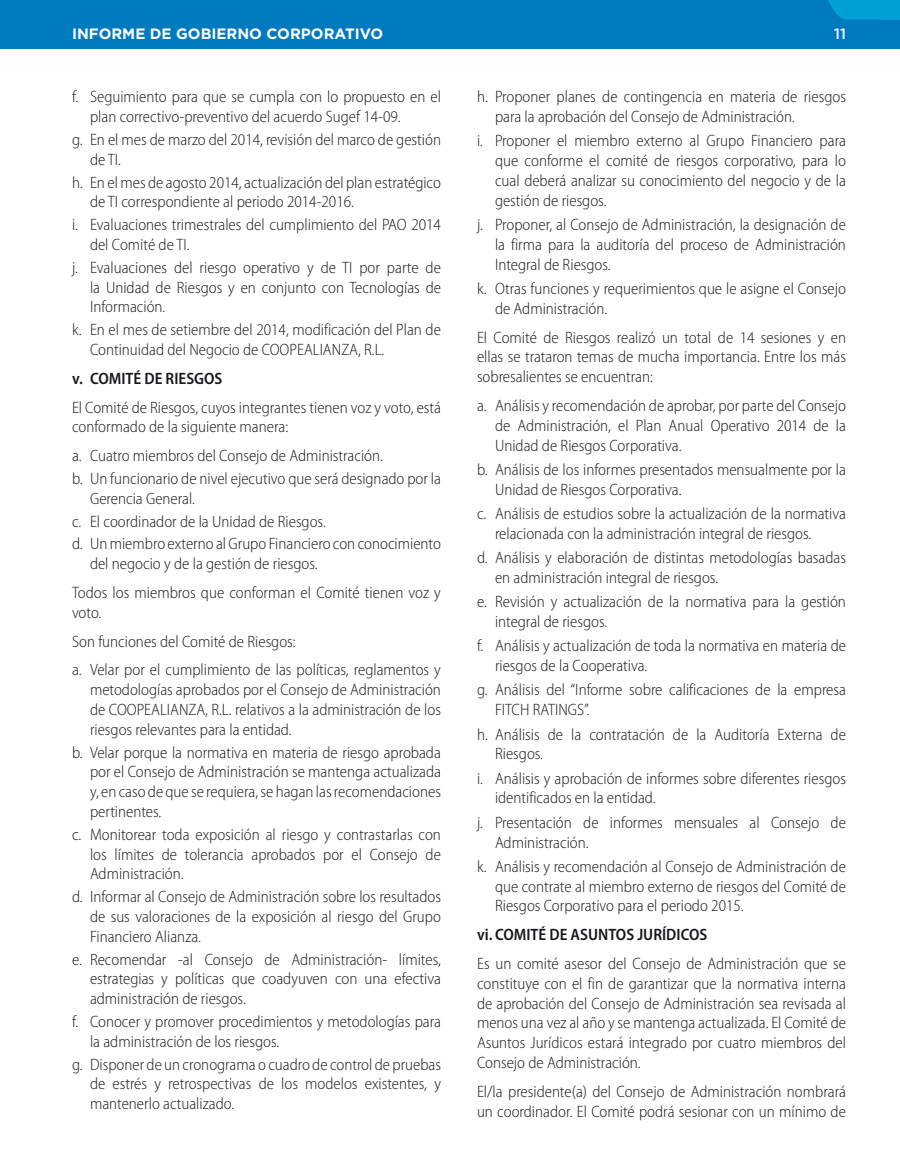
<style>
.page{position:relative;width:900px;height:1170px;background:#fff}
.page>*{position:absolute;margin:0;border:0;box-sizing:border-box;transform-origin:0 0}
.Viñeta{font:300 semi-condensed 16.5px/19.8px "Myriad Pro";color:#1a171c}
.Subtitulo_2{font:600 semi-condensed 16.5px "Myriad Pro";color:#1a171c}
.Viñeta-2{font:600 semi-condensed 16.5px "Myriad Pro";color:#1a171c}
.t1{font:700 15px "Gotham";color:#fff}
.t2{font:500 15px "Gotham";color:#fff}
</style>
<div class="page">
<div style="left:0;top:0;width:900px;height:48px;background:#007abf"></div>
<svg style="left:828px;top:0;width:72px;height:20px"></svg>
<p class="t1" style="left:72px;top:24px;width:313px">INFORME DE GOBIERNO CORPORATIVO</p>
<p class="t2" style="left:834px;top:24px;width:13px">11</p>
<p class="Viñeta" style="left:90px;top:87px;width:353px;text-indent:-18px">f. Seguimiento para que se cumpla con lo propuesto en el plan correctivo-preventivo del acuerdo Sugef 14-09.</p>
<p class="Viñeta" style="left:90px;top:129px;width:353px;text-indent:-18px">g. En el mes de marzo del 2014, revisión del marco de gestión de TI.</p>
<p class="Viñeta" style="left:90px;top:172px;width:353px;text-indent:-18px">h. En el mes de agosto 2014, actualización del plan estratégico de TI correspondiente al periodo 2014-2016.</p>
<p class="Viñeta" style="left:90px;top:215px;width:353px;text-indent:-18px">i. Evaluaciones trimestrales del cumplimiento del PAO 2014 del Comité de TI.</p>
<p class="Viñeta" style="left:90px;top:257px;width:353px;text-align:justify;text-indent:-18px">j. Evaluaciones del riesgo operativo y de TI por parte de la Unidad de Riesgos y en conjunto con Tecnologías de Información.</p>
<p class="Viñeta" style="left:90px;top:320px;width:352px;text-indent:-18px">k. En el mes de setiembre del 2014, modificación del Plan de<br>Continuidad del Negocio de COOPEALIANZA, R.L.</p>
<p class="Viñeta-2" style="left:72px;top:368px;width:152px">v. COMITÉ DE RIESGOS</p>
<p class="Viñeta" style="left:72px;top:397px;width:371px">El Comité de Riesgos, cuyos integrantes tienen voz y voto, está conformado de la siguiente manera:</p>
<p class="Viñeta" style="left:72px;top:446px;width:313px">a. Cuatro miembros del Consejo de Administración.</p>
<p class="Viñeta" style="left:90px;top:468px;width:353px;text-indent:-18px">b. Un funcionario de nivel ejecutivo que será designado por la<br>Gerencia General.</p>
<p class="Viñeta" style="left:72px;top:511px;width:255px">c. El coordinador de la Unidad de Riesgos.</p>
<p class="Viñeta" style="left:90px;top:534px;width:353px;text-indent:-18px">d. Un miembro externo al Grupo Financiero con conocimiento del negocio y de la gestión de riesgos.</p>
<p class="Viñeta" style="left:72px;top:582px;width:370px">Todos los miembros que conforman el Comité tienen voz y voto.</p>
<p class="Viñeta" style="left:72px;top:631px;width:225px">Son funciones del Comité de Riesgos:</p>
<p class="Viñeta" style="left:90px;top:660px;width:353px;text-align:justify;text-indent:-18px">a. Velar por el cumplimiento de las políticas, reglamentos y metodologías aprobados por el Consejo de Administración de COOPEALIANZA, R.L. relativos a la administración de los riesgos relevantes para la entidad.</p>
<p class="Viñeta" style="left:90px;top:742px;width:353px;text-align:justify;text-indent:-18px">b. Velar porque la normativa en materia de riesgo aprobada por el Consejo de Administración se mantenga actualizada y, en caso de que se requiera, se hagan las recomendaciones pertinentes.</p>
<p class="Viñeta" style="left:90px;top:824px;width:353px;text-align:justify;text-indent:-18px">c. Monitorear toda exposición al riesgo y contrastarlas con los límites de tolerancia aprobados por el Consejo de Administración.</p>
<p class="Viñeta" style="left:90px;top:887px;width:353px;text-align:justify;text-indent:-18px">d. Informar al Consejo de Administración sobre los resultados de sus valoraciones de la exposición al riesgo del Grupo Financiero Alianza.</p>
<p class="Viñeta" style="left:90px;top:949px;width:353px;text-align:justify;text-indent:-18px">e. Recomendar -al Consejo de Administración- límites, estrategias y políticas que coadyuven con una efectiva administración de riesgos.</p>
<p class="Viñeta" style="left:90px;top:1011px;width:353px;text-indent:-18px">f. Conocer y promover procedimientos y metodologías para la administración de los riesgos.</p>
<p class="Viñeta" style="left:90px;top:1054px;width:353px;text-align:justify;text-indent:-18px">g. Disponer de un cronograma o cuadro de control de pruebas de estrés y retrospectivas de los modelos existentes, y mantenerlo actualizado.</p>
<p class="Viñeta" style="left:495px;top:87px;width:353px;text-indent:-18px">h. Proponer planes de contingencia en materia de riesgos para la aprobación del Consejo de Administración.</p>
<p class="Viñeta" style="left:495px;top:131px;width:353px;text-align:justify;text-indent:-18px">i. Proponer el miembro externo al Grupo Financiero para que conforme el comité de riesgos corporativo, para lo cual deberá analizar su conocimiento del negocio y de la gestión de riesgos.</p>
<p class="Viñeta" style="left:495px;top:215px;width:352px;text-align:justify;text-indent:-18px">j. Proponer, al Consejo de Administración, la designación de la firma para la auditoría del proceso de Administración Integral de Riesgos.</p>
<p class="Viñeta" style="left:495px;top:279px;width:353px;text-indent:-18px">k. Otras funciones y requerimientos que le asigne el Consejo de Administración.</p>
<p class="Viñeta" style="left:477px;top:327px;width:371px;text-align:justify">El Comité de Riesgos realizó un total de 14 sesiones y en ellas se trataron temas de mucha importancia. Entre los más sobresalientes se encuentran:</p>
<p class="Viñeta" style="left:495px;top:396px;width:353px;text-align:justify;text-indent:-18px">a. Análisis y recomendación de aprobar, por parte del Consejo de Administración, el Plan Anual Operativo 2014 de la Unidad de Riesgos Corporativa.</p>
<p class="Viñeta" style="left:495px;top:459px;width:352px;text-indent:-18px">b. Análisis de los informes presentados mensualmente por la<br>Unidad de Riesgos Corporativa.</p>
<p class="Viñeta" style="left:495px;top:504px;width:353px;text-indent:-18px">c. Análisis de estudios sobre la actualización de la normativa relacionada con la administración integral de riesgos.</p>
<p class="Viñeta" style="left:495px;top:548px;width:353px;text-indent:-18px">d. Análisis y elaboración de distintas metodologías basadas en administración integral de riesgos.</p>
<p class="Viñeta" style="left:495px;top:592px;width:353px;text-indent:-18px">e. Revisión y actualización de la normativa para la gestión integral de riesgos.</p>
<p class="Viñeta" style="left:495px;top:636px;width:353px;text-indent:-18px">f. Análisis y actualización de toda la normativa en materia de riesgos de la Cooperativa.</p>
<p class="Viñeta" style="left:495px;top:680px;width:353px;text-indent:-18px">g. Análisis del “Informe sobre calificaciones de la empresa<br>FITCH RATINGS”.</p>
<p class="Viñeta" style="left:495px;top:724px;width:352px;text-indent:-18px">h. Análisis de la contratación de la Auditoría Externa de<br>Riesgos.</p>
<p class="Viñeta" style="left:495px;top:768px;width:353px;text-indent:-18px">i. Análisis y aprobación de informes sobre diferentes riesgos identificados en la entidad.</p>
<p class="Viñeta" style="left:495px;top:812px;width:352px;text-indent:-18px">j. Presentación de informes mensuales al Consejo de<br>Administración.</p>
<p class="Viñeta" style="left:495px;top:856px;width:352px;text-align:justify;text-indent:-18px">k. Análisis y recomendación al Consejo de Administración de que contrate al miembro externo de riesgos del Comité de Riesgos Corporativo para el periodo 2015.</p>
<p class="Subtitulo_2" style="left:477px;top:924px;width:232px">vi. COMITÉ DE ASUNTOS JURÍDICOS</p>
<p class="Viñeta" style="left:477px;top:954px;width:371px;text-align:justify">Es un comité asesor del Consejo de Administración que se constituye con el fin de garantizar que la normativa interna de aprobación del Consejo de Administración sea revisada al menos una vez al año y se mantenga actualizada. El Comité de Asuntos Jurídicos estará integrado por cuatro miembros del Consejo de Administración.</p>
<p class="Viñeta" style="left:477px;top:1081px;width:370px">El/la presidente(a) del Consejo de Administración nombrará un coordinador. El Comité podrá sesionar con un mínimo de</p>
</div>
